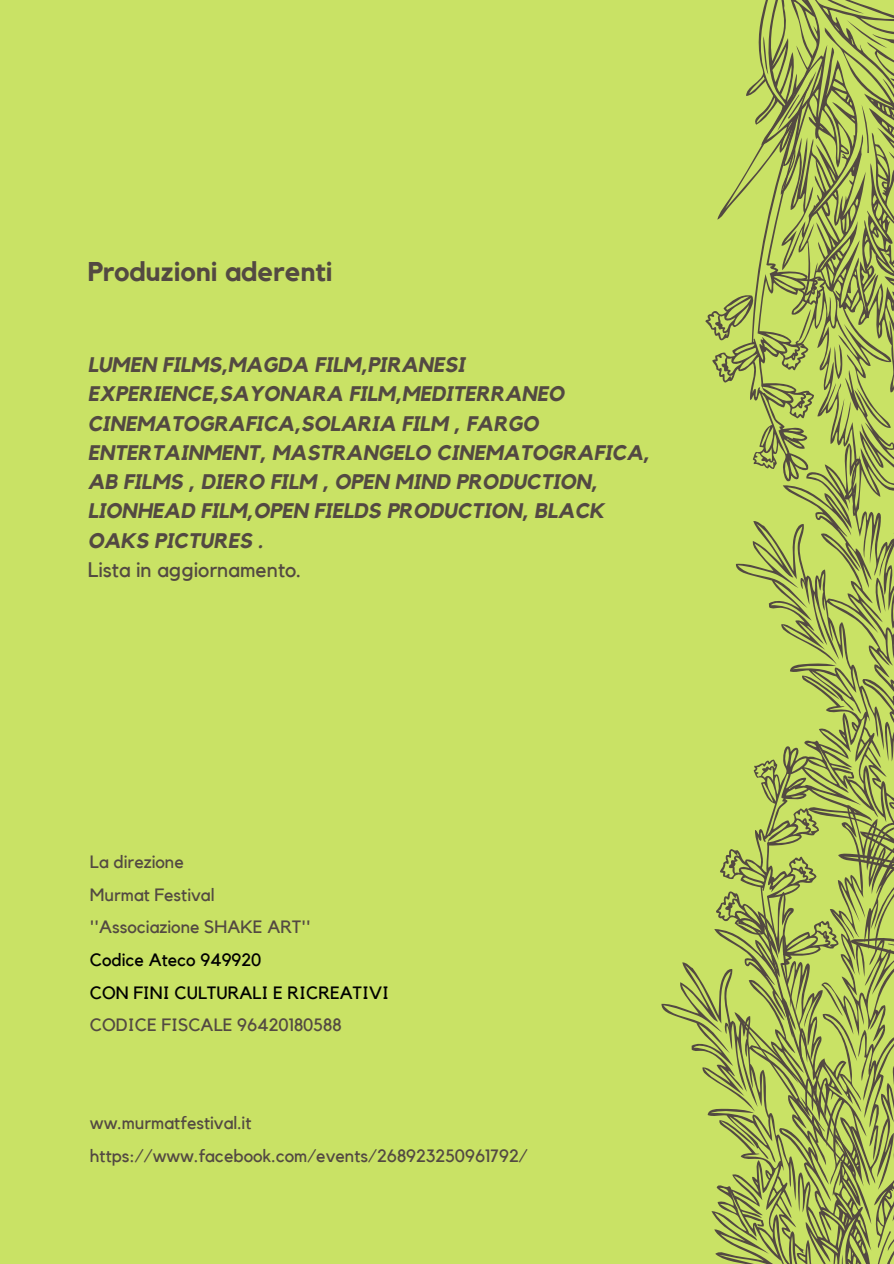
<style>
.page{position:relative;width:894px;height:1264px;background:#fff}
.page>*{position:absolute;margin:0;border:0;box-sizing:border-box;transform-origin:0 0}
.t1{font:700 27px "Kollektif";color:#534942}
.t2{font:italic 700 21px/29.2px "Kollektif";color:#534942}
.t3{font:21px "Kollektif";color:#534942}
.t4{font:17.85px/32.7px "Kollektif";color:#534942}
.t5{font:17.85px/32.7px "Kollektif";color:#000}
</style>
<div class="page">
<div style="left:0;top:0;width:893px;height:1263px;background:#c9e265"></div>
<svg style="left:849px;top:154px;width:44px;height:197px"></svg>
<svg style="left:849px;top:343px;width:3px;height:8px"></svg>
<svg style="left:735px;top:351px;width:158px;height:454px"></svg>
<svg style="left:661px;top:805px;width:232px;height:458px"></svg>
<svg style="left:840px;top:1254px;width:5px;height:9px"></svg>
<svg style="left:692px;top:743px;width:184px;height:440px"></svg>
<svg style="left:712px;top:886px;width:54px;height:56px"></svg>
<svg style="left:758px;top:0;width:135px;height:154px"></svg>
<svg style="left:712px;top:47px;width:137px;height:436px"></svg>
<svg style="left:705px;top:290px;width:49px;height:53px"></svg>
<p class="t1" style="left:88px;top:259px;width:246px">Produzioni aderenti</p>
<p class="t2" style="left:88px;top:351px;width:563px">LUMEN FILMS,MAGDA FILM,PIRANESI EXPERIENCE,SAYONARA FILM,MEDITERRANEO CINEMATOGRAFICA,SOLARIA FILM , FARGO ENTERTAINMENT, MASTRANGELO CINEMATOGRAFICA, AB FILMS , DIERO FILM , OPEN MIND PRODUCTION, LIONHEAD FILM,OPEN FIELDS PRODUCTION, BLACK OAKS PICTURES .</p>
<p class="t3" style="left:88px;top:560px;width:215px">Lista in aggiornamento.</p>
<p class="t4" style="left:90px;top:846px;width:222px">La direzione<br>Murmat Festival ''Associazione SHAKE ART''</p>
<p class="t5" style="left:90px;top:944px;width:301px">Codice Ateco 949920<br>CON FINI CULTURALI E RICREATIVI</p>
<p class="t4" style="left:90px;top:1009px;width:253px">CODICE FISCALE 96420180588</p>
<p class="t4" style="left:90px;top:1107px;width:439px">ww.murmatfestival.it https://www.facebook.com/events/268923250961792/</p>
</div>
